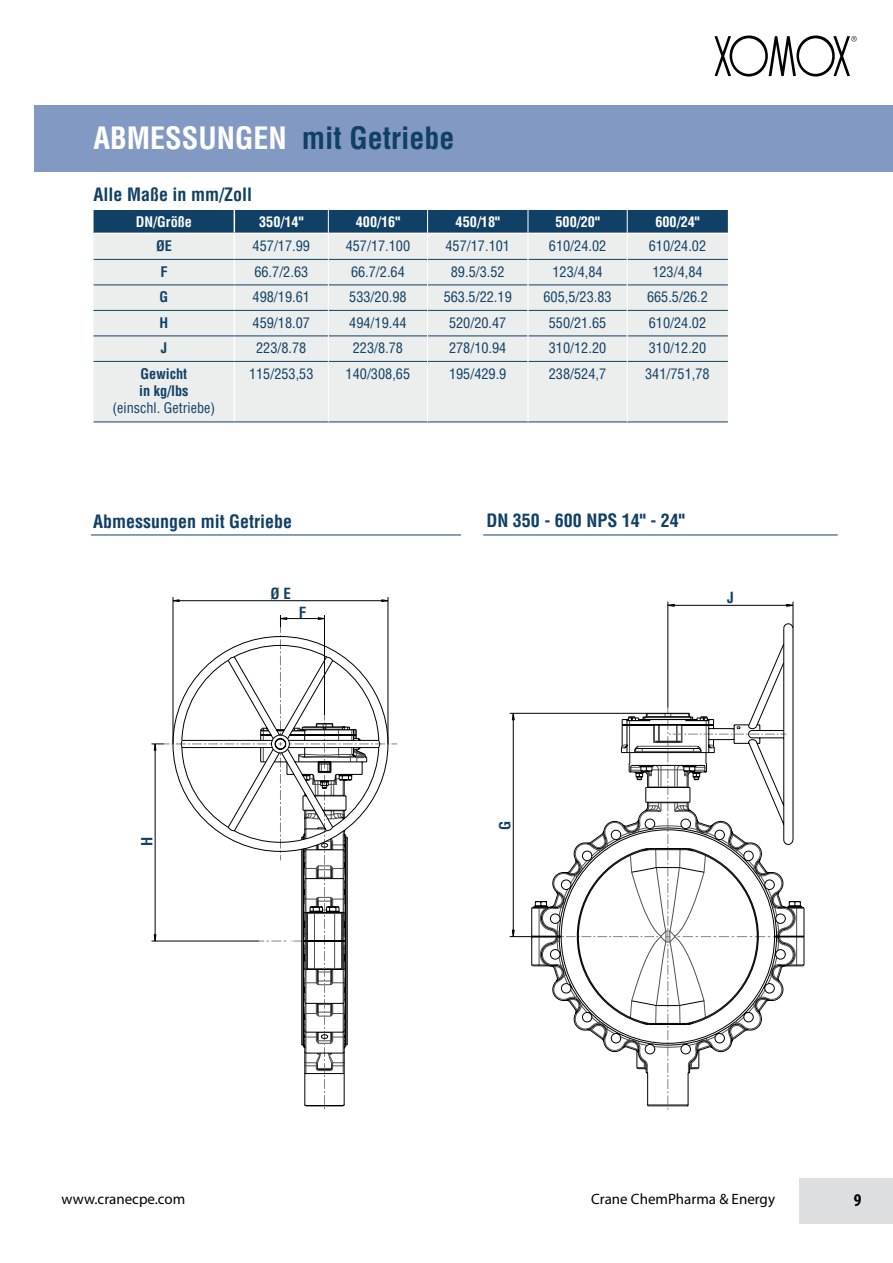
<style>
.page{position:relative;width:893px;height:1263px;background:#fff}
.page>*{position:absolute;margin:0;border:0;box-sizing:border-box;transform-origin:0 0}
.t1{font:700 condensed 30px "Helvetica";color:#fff}
.t2{font:700 condensed 18px "Helvetica";color:#104065}
.t3{font:700 condensed 18px "Myriad Pro";color:#000}
.t4{font:15px "Myriad Pro";color:#000}
.t5{font:700 condensed 15px "Helvetica";color:#104065}
.t6{font:condensed 14.25px "Helvetica";color:#104065}
.t7{font:700 condensed 14.25px "Helvetica";color:#fff}
.t8{font:700 condensed 14.25px/17.1px "Helvetica";color:#104065}
.s1{color:#104065}
</style>
<div class="page">
<div style="left:34px;top:105px;width:859px;height:67px;background:#829ac3"></div>
<svg style="left:714px;top:35px;width:143px;height:42px"></svg>
<div style="left:799px;top:1178px;width:94px;height:45px;background:#dddedf"></div>
<hr style="left:91px;top:535px;width:370px;height:1px;background:#104065">
<hr style="left:483px;top:535px;width:355px;height:1px;background:#104065">
<div style="left:94px;top:362px;width:634px;height:60px;background:#eceded"></div>
<hr style="left:234px;top:362px;width:1px;height:60px;background:#fff">
<hr style="left:94px;top:361px;width:140px;height:1px;background:#104065">
<hr style="left:234px;top:361px;width:94px;height:1px;background:#104065">
<hr style="left:329px;top:361px;width:98px;height:1px;background:#104065">
<hr style="left:428px;top:361px;width:100px;height:1px;background:#104065">
<hr style="left:528px;top:361px;width:99px;height:1px;background:#104065">
<hr style="left:628px;top:361px;width:100px;height:1px;background:#104065">
<hr style="left:234px;top:422px;width:94px;height:1px;background:#104065">
<hr style="left:328px;top:422px;width:100px;height:1px;background:#104065">
<hr style="left:428px;top:422px;width:100px;height:1px;background:#104065">
<hr style="left:528px;top:422px;width:99px;height:1px;background:#104065">
<hr style="left:627px;top:422px;width:101px;height:1px;background:#104065">
<svg style="left:94px;top:210px;width:634px;height:151px;background:#c5ced5"></svg>
<hr style="left:328px;top:361px;width:1px;height:61px;background:#fff">
<hr style="left:427px;top:361px;width:1px;height:61px;background:#fff">
<hr style="left:528px;top:361px;width:1px;height:61px;background:#fff">
<hr style="left:627px;top:361px;width:1px;height:61px;background:#fff">
<hr style="left:94px;top:422px;width:140px;height:1px;background:#104065">
<hr style="left:173px;top:597px;width:1px;height:147px;background:#000">
<hr style="left:388px;top:597px;width:1px;height:147px;background:#000">
<hr style="left:173px;top:600px;width:215px;height:1px;background:#000">
<svg style="left:151px;top:615px;width:246px;height:494px"></svg>
<svg style="left:172px;top:636px;width:217px;height:470px"></svg>
<svg style="left:667px;top:604px;width:8px;height:3px"></svg>
<hr style="left:513px;top:713px;width:1px;height:224px;background:#000">
<hr style="left:510px;top:936px;width:44px;height:1px;background:#000">
<hr style="left:668px;top:602px;width:1px;height:106px;background:#000">
<svg style="left:786px;top:602px;width:8px;height:21px"></svg>
<hr style="left:510px;top:713px;width:137px;height:1px;background:#000">
<hr style="left:668px;top:605px;width:125px;height:1px;background:#000">
<svg style="left:531px;top:623px;width:274px;height:484px"></svg>
<svg style="left:531px;top:819px;width:246px;height:225px"></svg>
<h1 class="t1" style="left:94px;top:120px;width:362px">ABMESSUNGEN <span class="s1">mit Getriebe</span></h1>
<p class="t2" style="left:94px;top:184px;width:160px">Alle Maße in mm/Zoll</p>
<p class="t7" style="left:136px;top:213px;width:58px">DN/Größe</p>
<p class="t7" style="left:259px;top:213px;width:46px">350/14"</p>
<p class="t7" style="left:356px;top:213px;width:46px">400/16"</p>
<p class="t7" style="left:456px;top:213px;width:46px">450/18"</p>
<p class="t7" style="left:555px;top:213px;width:46px">500/20"</p>
<p class="t7" style="left:655px;top:213px;width:46px">600/24"</p>
<p class="t8" style="left:156px;top:237px;width:17px">ØE</p>
<p class="t6" style="left:253px;top:237px;width:59px">457/17.99</p>
<p class="t6" style="left:346px;top:237px;width:66px">457/17.100</p>
<p class="t6" style="left:445px;top:237px;width:66px">457/17.101</p>
<p class="t6" style="left:549px;top:237px;width:59px">610/24.02</p>
<p class="t6" style="left:649px;top:237px;width:59px">610/24.02</p>
<p class="t8" style="left:160px;top:263px;width:9px">F</p>
<p class="t6" style="left:254px;top:263px;width:55px">66.7/2.63</p>
<p class="t6" style="left:351px;top:263px;width:55px">66.7/2.64</p>
<p class="t6" style="left:451px;top:263px;width:55px">89.5/3.52</p>
<p class="t6" style="left:552px;top:263px;width:52px">123/4,84</p>
<p class="t6" style="left:652px;top:263px;width:52px">123/4,84</p>
<p class="t8" style="left:160px;top:288px;width:10px">G</p>
<p class="t6" style="left:253px;top:288px;width:59px">498/19.61</p>
<p class="t6" style="left:349px;top:288px;width:59px">533/20.98</p>
<p class="t6" style="left:444px;top:288px;width:70px">563.5/22.19</p>
<p class="t6" style="left:543px;top:288px;width:70px">605,5/23.83</p>
<p class="t6" style="left:647px;top:288px;width:62px">665.5/26.2</p>
<p class="t8" style="left:160px;top:314px;width:10px">H</p>
<p class="t6" style="left:253px;top:314px;width:59px">459/18.07</p>
<p class="t6" style="left:349px;top:314px;width:59px">494/19.44</p>
<p class="t6" style="left:449px;top:314px;width:59px">520/20.47</p>
<p class="t6" style="left:549px;top:314px;width:59px">550/21.65</p>
<p class="t6" style="left:649px;top:314px;width:59px">610/24.02</p>
<p class="t8" style="left:161px;top:339px;width:8px">J</p>
<p class="t6" style="left:256px;top:339px;width:52px">223/8.78</p>
<p class="t6" style="left:353px;top:339px;width:52px">223/8.78</p>
<p class="t6" style="left:449px;top:339px;width:59px">278/10.94</p>
<p class="t6" style="left:549px;top:339px;width:59px">310/12.20</p>
<p class="t6" style="left:649px;top:339px;width:59px">310/12.20</p>
<p class="t8" style="left:139px;top:365px;width:51px">Gewicht in kg/lbs</p>
<p class="t6" style="left:112px;top:399px;width:104px">(einschl. Getriebe)</p>
<p class="t6" style="left:249px;top:365px;width:66px">115/253,53</p>
<p class="t6" style="left:346px;top:365px;width:66px">140/308,65</p>
<p class="t6" style="left:449px;top:365px;width:59px">195/429.9</p>
<p class="t6" style="left:549px;top:365px;width:59px">238/524,7</p>
<p class="t6" style="left:645px;top:365px;width:66px">341/751,78</p>
<p class="t2" style="left:93px;top:510px;width:201px">Abmessungen mit Getriebe</p>
<p class="t2" style="left:486px;top:509px;width:200px">DN 350 - 600 NPS 14" - 24"</p>
<p class="t5" style="left:271px;top:584px;width:22px">Ø E</p>
<p class="t5" style="left:299px;top:603px;width:9px">F</p>
<p class="t5" style="left:727px;top:588px;width:8px">J</p>
<p class="t5" style="left:137px;top:846px;width:11px;rotate:-90deg">H</p>
<p class="t5" style="left:495px;top:830px;width:11px;rotate:-90deg">G</p>
<p class="t4" style="left:62px;top:1190px;width:125px">www.cranecpe.com</p>
<p class="t4" style="left:591px;top:1189px;width:185px">Crane ChemPharma &amp; Energy</p>
<p class="t3" style="left:854px;top:1189px;width:9px">9</p>
</div>
